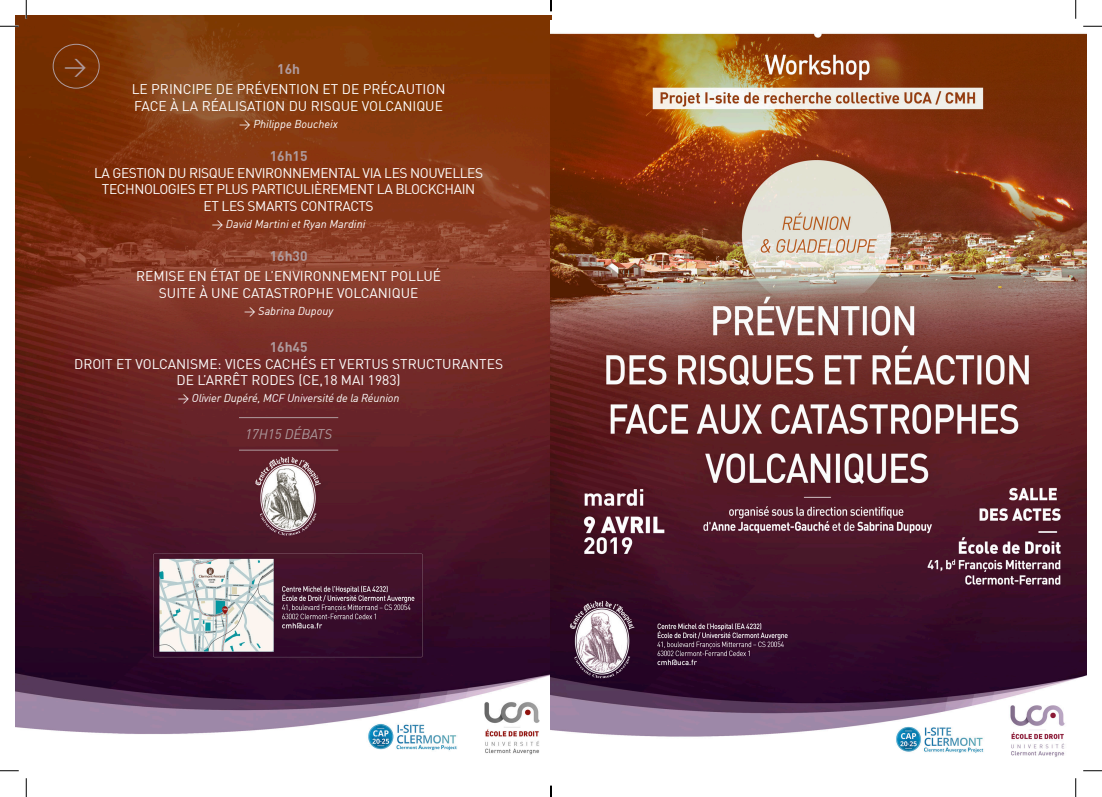
<style>
.page{position:relative;width:1102px;height:797px;background:#fff}
.page>*{position:absolute;margin:0;border:0;box-sizing:border-box;transform-origin:0 0}
.t1{font:22.5px "DIN Offc";color:#af9b9e}
.t2{font:13.75px/16.5px "DIN Offc";color:#fff;text-align:center}
.t3{font:13.75px/16.5px "DIN Offc";letter-spacing:-.03em;color:#fff;text-align:center}
.t4{font:700 13.75px "DIN Offc";color:#af9b9e}
.t5{font:italic 13.75px "DIN Offc";color:#af9b9e}
.t6{font:italic 11.25px "DIN Offc";color:#fff}
.s1{font-style:normal}
.s2{font-weight:700;color:#af9b9e}
</style>
<div class="page">
<img style="left:16px;top:16px;width:535px;height:756px">
<img style="left:551px;top:33px;width:535px;height:739px">
<hr style="left:239px;top:417px;width:99px;height:1px;background:#af9b9e">
<hr style="left:239px;top:450px;width:99px;height:1px;background:#af9b9e">
<div style="left:53px;top:44px;width:46px;height:44px;border:1px solid #af9b9e;border-radius:50%"></div>
<svg style="left:0;top:25px;width:19px;height:2px"></svg>
<svg style="left:1083px;top:25px;width:18px;height:2px"></svg>
<svg style="left:0;top:770px;width:19px;height:1px"></svg>
<svg style="left:1083px;top:770px;width:18px;height:1px"></svg>
<svg style="left:25px;top:0;width:2px;height:19px"></svg>
<svg style="left:25px;top:778px;width:2px;height:19px"></svg>
<svg style="left:1075px;top:0;width:1px;height:19px"></svg>
<svg style="left:1075px;top:778px;width:1px;height:19px"></svg>
<svg style="left:550px;top:785px;width:1px;height:12px"></svg>
<p class="t1" style="left:64px;top:51px;width:25px">→</p>
<p class="t4" style="left:277px;top:60px;width:24px">16h</p>
<p class="t2" style="left:132px;top:81px;width:315px;text-align:left">LE PRINCIPE DE PRÉVENTION ET DE PRÉCAUTION<br>FACE À LA RÉALISATION DU RISQUE VOLCANIQUE</p>
<p class="t6" style="left:239px;top:117px;width:100px"><span class="s1">→</span> Philippe Boucheix</p>
<p class="t4" style="left:270px;top:147px;width:39px">16h15</p>
<p class="t3" style="left:94px;top:164px;width:390px">LA GESTION DU RISQUE ENVIRONNEMENTAL VIA LES NOUVELLES<br>TECHNOLOGIES ET PLUS PARTICULIÈREMENT LA BLOCKCHAIN<br>ET LES SMARTS CONTRACTS</p>
<p class="t6" style="left:212px;top:217px;width:155px"><span class="s1">→</span> David Martini et Ryan Mardini</p>
<p class="t4" style="left:270px;top:247px;width:39px">16h30</p>
<p class="t2" style="left:136px;top:268px;width:306px">REMISE EN ÉTAT DE L’ENVIRONNEMENT POLLUÉ<br>SUITE À UNE CATASTROPHE VOLCANIQUE</p>
<p class="t6" style="left:244px;top:304px;width:91px"><span class="s1">→</span> Sabrina Dupouy</p>
<p class="t2" style="left:74px;top:338px;width:430px"><span class="s2">16h45<br></span>DROIT ET VOLCANISME: VICES CACHÉS ET VERTUS STRUCTURANTES<br>DE L’ARRÊT RODES (CE,18 MAI 1983)</p>
<p class="t6" style="left:178px;top:391px;width:223px"><span class="s1">→</span> Olivier Dupéré, MCF Université de la Réunion</p>
<p class="t5" style="left:245px;top:426px;width:88px">17H15 DÉBATS</p>
</div>
